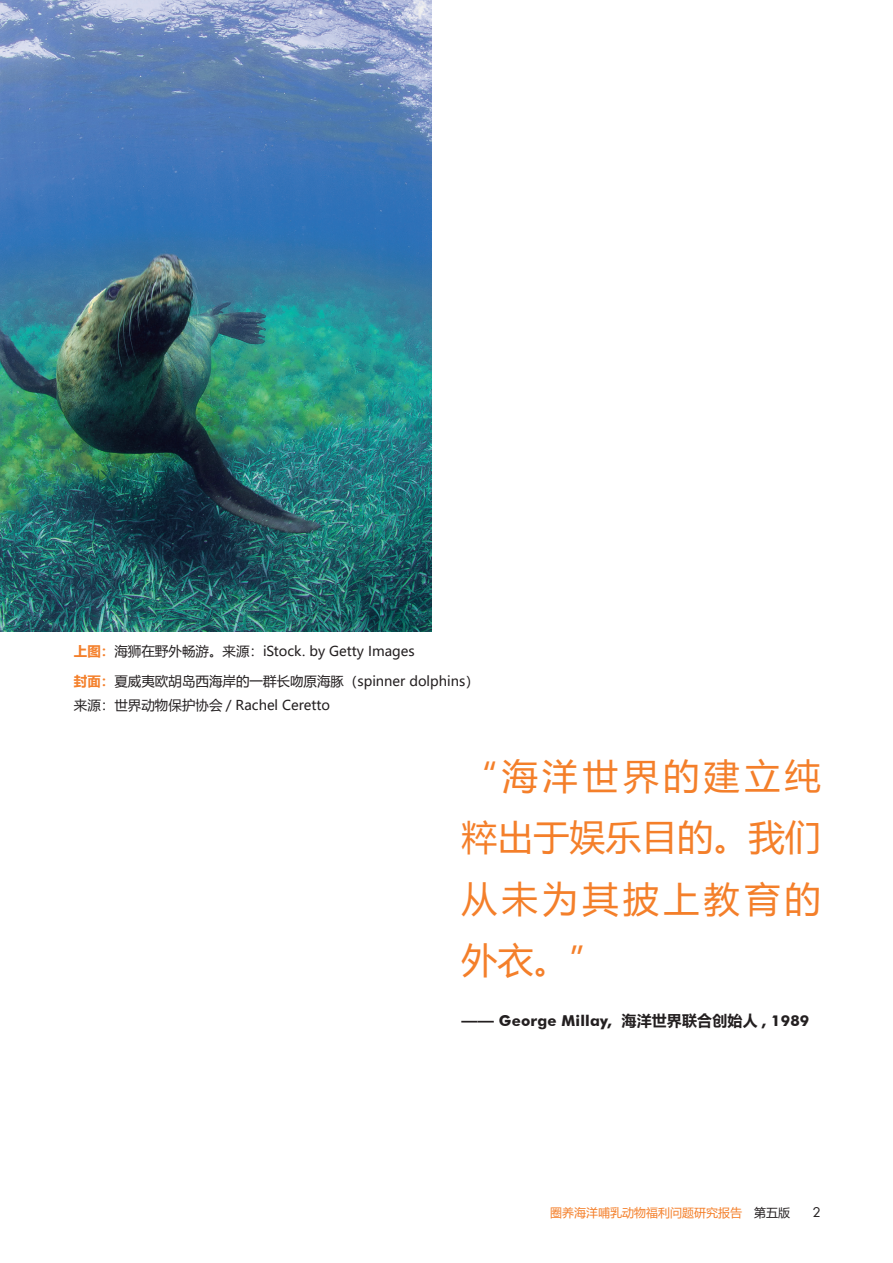
<style>
.page{position:relative;width:893px;height:1263px;background:#fff}
.page>*{position:absolute;margin:0;border:0;box-sizing:border-box;transform-origin:0 0}
.t1{font:36px/61.5px "Microsoft Ya Hei";letter-spacing:.125em;color:#f47f2a;text-align:justify}
.t2{font:700 15px "Futura BT";letter-spacing:.01em;color:#231f20}
.t3{font:15px "Futura Round";color:#231f20}
.t4{font:13.5px/23.7px "Microsoft Ya Hei";color:#231f20}
.t5{font:12px "Microsoft Ya Hei";color:#f47f2a}
.s1{font-weight:700;color:#f47f2a}
.s2{font-family:"Microsoft Ya Hei"}
.s3{color:#231f20}
</style>
<div class="page">
<img style="left:0;top:0;width:432px;height:631px">
<p class="t4" style="left:74px;top:639px;width:342px"><span class="s1">上图：</span>海狮在野外畅游。来源：iStock. by Getty Images</p>
<p class="t4" style="left:74px;top:669px;width:406px"><span class="s1">封面：</span>夏威夷欧胡岛西海岸的一群长吻原海豚（spinner dolphins）来源：世界动物保护协会 / Rachel Ceretto</p>
<h1 class="t1" style="left:461px;top:744px;width:361px">“海洋世界的建立纯粹出于娱乐目的。我们从未为其披上教育的外衣。”</h1>
<p class="t2" style="left:461px;top:1012px;width:349px"><span class="s2">——</span> George Millay, <span class="s2">海洋世界联合创始人</span> , 1989</p>
<p class="t5" style="left:550px;top:1204px;width:241px">圈养海洋哺乳动物福利问题研究报告 <span class="s3">第五版</span></p>
<p class="t3" style="left:812px;top:1201px;width:10px">2</p>
</div>
